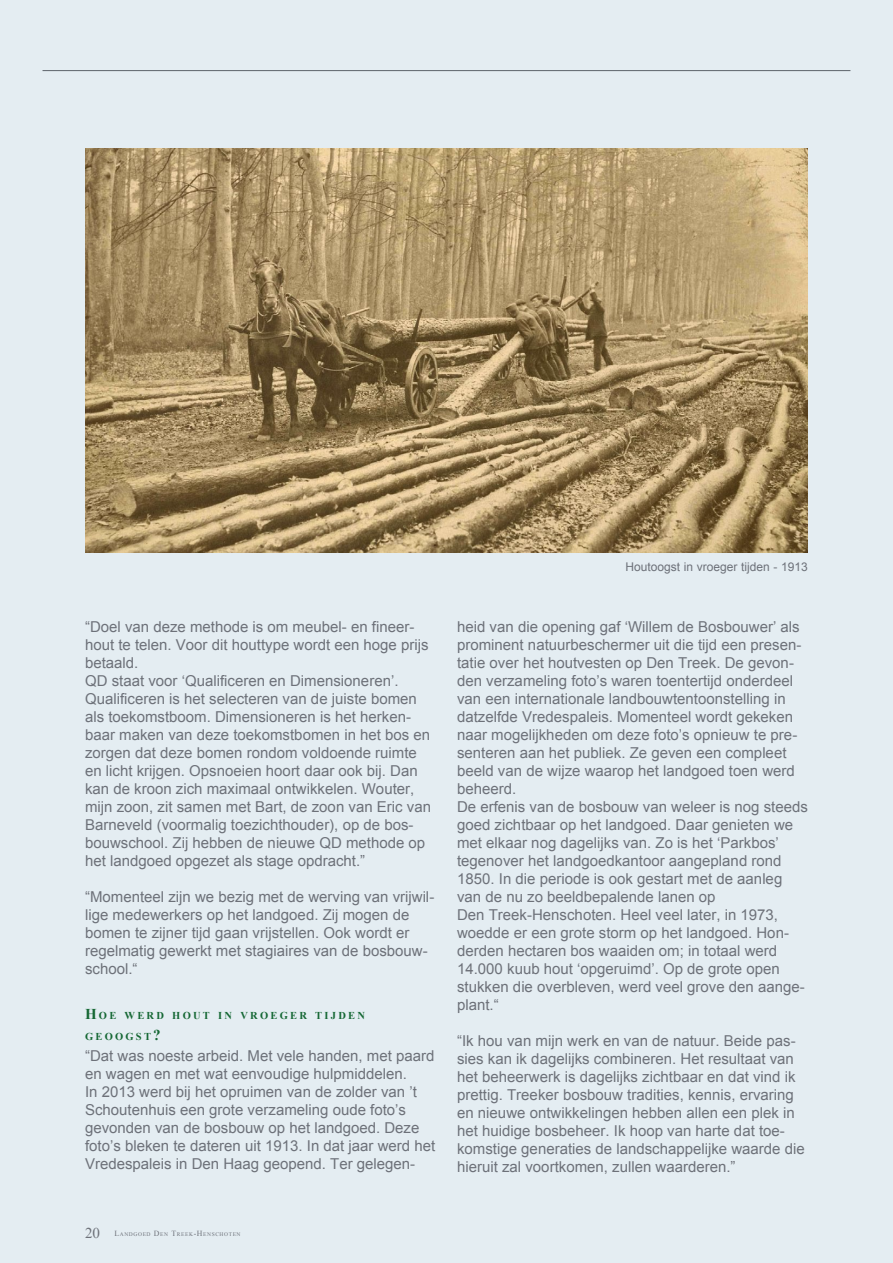
<style>
.page{position:relative;width:893px;height:1263px;background:#e4edf2}
.page>*{position:absolute;margin:0;border:0;box-sizing:border-box;transform-origin:0 0}
.t1{font:15px/18px "Arial";color:#6d7179}
.Normaal{font:15px "Times New Roman";color:#6d7179}
.Normaal-2{font:12px "Arial";color:#6d7179}
.t2{font:700 10.5px "Times New Roman";letter-spacing:.215em;color:#166835}
.t3{font:5.55px "Times New Roman";letter-spacing:.105em;color:#6d7179}
.s1{font-size:15px}
.s2{font-size:7.8px}
</style>
<div class="page">
<hr style="left:43px;top:70px;width:807px;height:1px;background:#5d636b">
<img style="left:85px;top:149px;width:723px;height:404px">
<p class="t1" style="left:85px;top:618px;width:345px">“Doel van deze methode is om meubel- en fineer&shy;hout te telen. Voor dit houttype wordt een hoge prijs betaald.</p>
<p class="t1" style="left:85px;top:672px;width:347px">QD staat voor ‘Qualificeren en Dimensioneren’.<br>Qualificeren is het selecteren van de juiste bomen als toekomstboom. Dimensioneren is het herken&shy;baar maken van deze toekomstbomen in het bos en zorgen dat deze bomen rondom voldoende ruimte en licht krijgen. Opsnoeien hoort daar ook bij. Dan kan de kroon zich maximaal ontwikkelen. Wouter, mijn zoon, zit samen met Bart, de zoon van Eric van Barneveld (voormalig toezichthouder), op de bos&shy;bouwschool. Zij hebben de nieuwe QD methode op het landgoed opgezet als stage opdracht.”</p>
<p class="t1" style="left:85px;top:888px;width:351px">“Momenteel zijn we bezig met de werving van vrijwil&shy;lige medewerkers op het landgoed. Zij mogen de bomen te zijner tijd gaan vrijstellen. Ook wordt er regelmatig gewerkt met stagiaires van de bosbouw&shy;school.“</p>
<p class="t2" style="left:85px;top:1008px;width:281px"><span class="s1">H</span>OE WERD HOUT IN VROEGER TIJDEN</p>
<p class="t2" style="left:85px;top:1029px;width:77px">GEOOGST<span class="s1">?</span></p>
<p class="t1" style="left:85px;top:1047px;width:352px">“Dat was noeste arbeid. Met vele handen, met paard en wagen en met wat eenvoudige hulpmiddelen.<br>In 2013 werd bij het opruimen van de zolder van ’t Schoutenhuis een grote verzameling oude foto’s gevonden van de bosbouw op het landgoed. Deze foto’s bleken te dateren uit 1913. In dat jaar werd het Vredespaleis in Den Haag geopend. Ter gelegen-</p>
<p class="Normaal" style="left:85px;top:1222px;width:16px">20</p>
<p class="t3" style="left:114px;top:1230px;width:128px"><span class="s2">L</span>ANDGOED <span class="s2">D</span>EN <span class="s2">T</span>REEK<span class="s2">-H</span>ENSCHOTEN</p>
<p class="Normaal-2" style="left:625px;top:559px;width:184px">Houtoogst in vroeger tijden - 1913</p>
<p class="t1" style="left:457px;top:618px;width:346px">heid van die opening gaf ‘Willem de Bosbouwer’ als prominent natuurbeschermer uit die tijd een presen&shy;tatie over het houtvesten op Den Treek. De gevon&shy;den verzameling foto’s waren toentertijd onderdeel van een internationale landbouwtentoonstelling in datzelfde Vredespaleis. Momenteel wordt gekeken naar mogelijkheden om deze foto’s opnieuw te pre&shy;senteren aan het publiek. Ze geven een compleet beeld van de wijze waarop het landgoed toen werd beheerd.</p>
<p class="t1" style="left:457px;top:798px;width:352px">De erfenis van de bosbouw van weleer is nog steeds goed zichtbaar op het landgoed. Daar genieten we met elkaar nog dagelijks van. Zo is het ‘Parkbos’ tegenover het landgoedkantoor aangepland rond 1850. In die periode is ook gestart met de aanleg van de nu zo beeldbepalende lanen op</p>
<p class="t1" style="left:457px;top:906px;width:349px">Den Treek-Henschoten. Heel veel later, in 1973, woedde er een grote storm op het landgoed. Hon&shy;derden hectaren bos waaiden om; in totaal werd 14.000 kuub hout ‘opgeruimd’. Op de grote open stukken die overbleven, werd veel grove den aange&shy;plant.“</p>
<p class="t1" style="left:457px;top:1032px;width:349px">“Ik hou van mijn werk en van de natuur. Beide pas&shy;sies kan ik dagelijks combineren. Het resultaat van het beheerwerk is dagelijks zichtbaar en dat vind ik prettig. Treeker bosbouw tradities, kennis, ervaring en nieuwe ontwikkelingen hebben allen een plek in het huidige bosbeheer. Ik hoop van harte dat toe&shy;komstige generaties de landschappelijke waarde die hieruit zal voortkomen, zullen waarderen.”</p>
</div>
